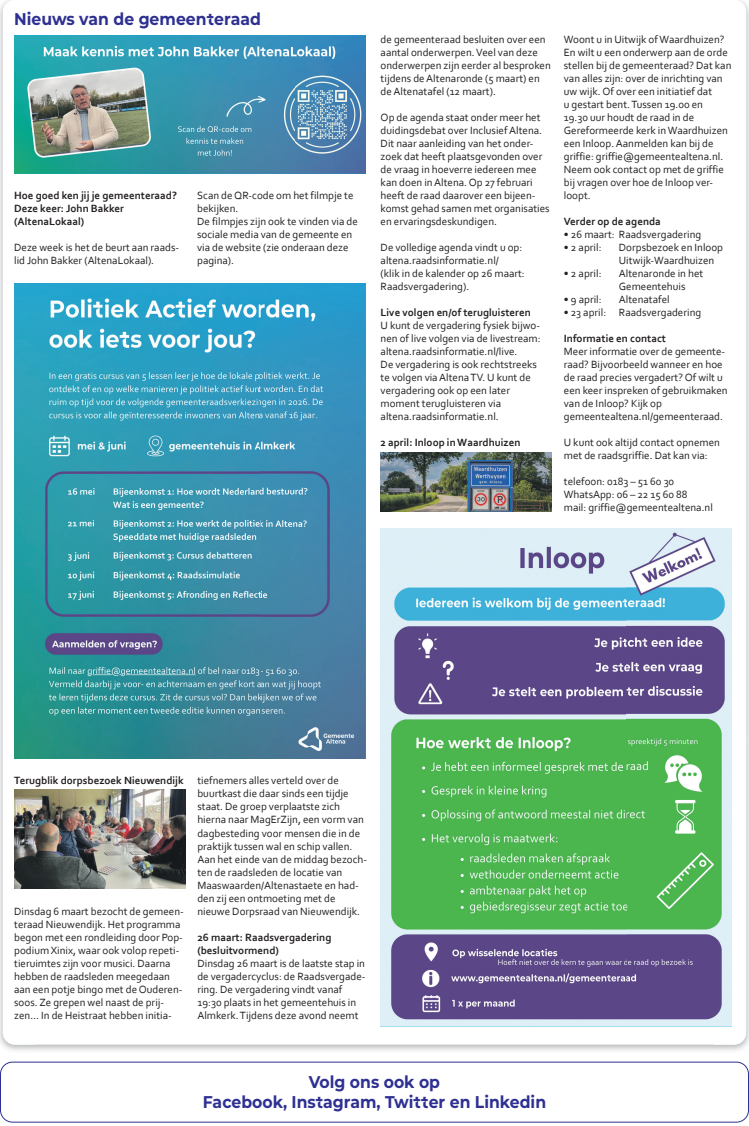
<style>
.page{position:relative;width:749px;height:1126px;background:#fff}
.page>*{position:absolute;margin:0;border:0;box-sizing:border-box;transform-origin:0 0}
.t1{font:700 17px/20px "Mont Altena";color:#2e3092;text-align:center}
.t2{font:11px/13px "Corbel";color:#231f20}
.t3{font:700 11px/13px "Corbel";color:#231f20}
</style>
<div class="page">
<div style="left:0;top:0;width:11px;height:737px;background:#e0e0e2"></div>
<img style="left:0;top:737px;width:35px;height:314px">
<img style="left:713px;top:737px;width:35px;height:314px">
<div style="left:3px;top:0;width:743px;height:1044px;background:#fff;border-radius:12px"></div>
<img style="left:14px;top:35px;width:351px;height:138px">
<img style="left:14px;top:789px;width:171px;height:99px">
<img style="left:380px;top:452px;width:171px;height:59px">
<img style="left:14px;top:283px;width:351px;height:475px">
<img style="left:380px;top:528px;width:351px;height:498px">
<div style="left:0;top:1061px;width:748px;height:61px;border:1px solid #2e3092;border-radius:12px"></div>
<h1 class="t1" style="left:14px;top:8px;width:248px">Nieuws van de gemeenteraad</h1>
<p class="t3" style="left:14px;top:189px;width:164px">Hoe goed ken jij je gemeenteraad?<br>Deze keer: John Bakker (AltenaLokaal)</p>
<p class="t2" style="left:14px;top:241px;width:166px">Deze week is het de beurt aan raads&shy;lid John Bakker (AltenaLokaal).</p>
<p class="t2" style="left:197px;top:189px;width:162px">Scan de QR-code om het filmpje te bekijken.<br>De filmpjes zijn ook te vinden via de sociale media van de gemeente en via de website (zie onderaan deze pagina).</p>
<p class="t2" style="left:380px;top:33px;width:172px">de gemeenteraad besluiten over een aantal onderwerpen. Veel van deze onderwerpen zijn eerder al besproken tijdens de Altenaronde (5 maart) en de Altenatafel (12 maart).</p>
<p class="t2" style="left:380px;top:111px;width:170px">Op de agenda staat onder meer het duidingsdebat over Inclusief Altena.<br>Dit naar aanleiding van het onder&shy;zoek dat heeft plaatsgevonden over de vraag in hoeverre iedereen mee kan doen in Altena. Op 27 februari heeft de raad daarover een bijeen&shy;komst gehad samen met organisaties en ervaringsdeskundigen.</p>
<p class="t2" style="left:380px;top:241px;width:146px">De volledige agenda vindt u op: altena.raadsinformatie.nl/<br>(klik in de kalender op 26 maart:<br>Raadsvergadering).</p>
<p class="t3" style="left:380px;top:306px;width:152px">Live volgen en/of terugluisteren</p>
<p class="t2" style="left:380px;top:319px;width:161px">U kunt de vergadering fysiek bijwo&shy;nen of live volgen via de livestream: altena.raadsinformatie.nl/live.<br>De vergadering is ook rechtstreeks te volgen via Altena TV. U kunt de vergadering ook op een later moment terugluisteren via altena.raadsinformatie.nl.</p>
<p class="t3" style="left:380px;top:436px;width:141px">2 april: Inloop in Waardhuizen</p>
<p class="t2" style="left:563px;top:33px;width:169px">Woont u in Uitwijk of Waardhuizen?<br>En wilt u een onderwerp aan de orde stellen bij de gemeenteraad? Dat kan van alles zijn: over de inrichting van uw wijk. Of over een initiatief dat<br>u gestart bent. Tussen 19.00 en<br>19.30 uur houdt de raad in de<br>Gereformeerde kerk in Waardhuizen een Inloop. Aanmelden kan bij de griffie: griffie@gemeentealtena.nl.<br>Neem ook contact op met de griffie bij vragen over hoe de Inloop ver&shy;loopt.</p>
<p class="t3" style="left:563px;top:215px;width:98px">Verder op de agenda</p>
<p class="t2" style="left:563px;top:228px;width:139px">• 26 maart: Raadsvergadering</p>
<p class="t2" style="left:563px;top:241px;width:39px">• 2 april:</p>
<p class="t2" style="left:618px;top:241px;width:106px">Dorpsbezoek en Inloop<br>Uitwijk-Waardhuizen</p>
<p class="t2" style="left:563px;top:267px;width:39px">• 2 april:</p>
<p class="t2" style="left:618px;top:267px;width:86px">Altenaronde in het<br>Gemeentehuis</p>
<p class="t2" style="left:563px;top:293px;width:39px">• 9 april:</p>
<p class="t2" style="left:618px;top:293px;width:52px">Altenatafel</p>
<p class="t2" style="left:563px;top:306px;width:139px">• 23 april: Raadsvergadering</p>
<p class="t3" style="left:563px;top:332px;width:104px">Informatie en contact</p>
<p class="t2" style="left:563px;top:345px;width:165px">Meer informatie over de gemeente&shy;raad? Bijvoorbeeld wanneer en hoe de raad precies vergadert? Of wilt u een keer inspreken of gebruikmaken van de Inloop? Kijk op gemeentealtena.nl/gemeenteraad.</p>
<p class="t2" style="left:563px;top:436px;width:157px">U kunt ook altijd contact opnemen met de raadsgriffie. Dat kan via:</p>
<p class="t2" style="left:563px;top:475px;width:150px">telefoon: 0183 – 51 60 30<br>WhatsApp: 06 – 22 15 60 88<br>mail: griffie@gemeentealtena.nl</p>
<p class="t3" style="left:14px;top:774px;width:171px">Terugblik dorpsbezoek Nieuwendijk</p>
<p class="t2" style="left:14px;top:904px;width:171px">Dinsdag 6 maart bezocht de gemeen&shy;teraad Nieuwendijk. Het programma begon met een rondleiding door Pop&shy;podium Xinix, waar ook volop repeti&shy;tieruimtes zijn voor musici. Daarna hebben de raadsleden meegedaan aan een potje bingo met de Ouderen&shy;soos. Ze grepen wel naast de prij&shy;zen… In de Heistraat hebben initia-</p>
<p class="t2" style="left:197px;top:774px;width:171px">tiefnemers alles verteld over de buurtkast die daar sinds een tijdje staat. De groep verplaatste zich hierna naar MagErZijn, een vorm van dagbesteding voor mensen die in de praktijk tussen wal en schip vallen.<br>Aan het einde van de middag bezoch&shy;ten de raadsleden de locatie van Maaswaarden/Altenastaete en had&shy;den zij een ontmoeting met de nieuwe Dorpsraad van Nieuwendijk.</p>
<p class="t3" style="left:197px;top:930px;width:135px">26 maart: Raadsvergadering (besluitvormend)</p>
<p class="t2" style="left:197px;top:956px;width:170px">Dinsdag 26 maart is de laatste stap in de vergadercyclus: de Raadsvergade&shy;ring. De vergadering vindt vanaf 19:30 plaats in het gemeentehuis in Almkerk. Tijdens deze avond neemt</p>
<h1 class="t1" style="left:203px;top:1070px;width:345px">Volg ons ook op<br>Facebook, Instagram, Twitter en Linkedin</h1>
</div>
